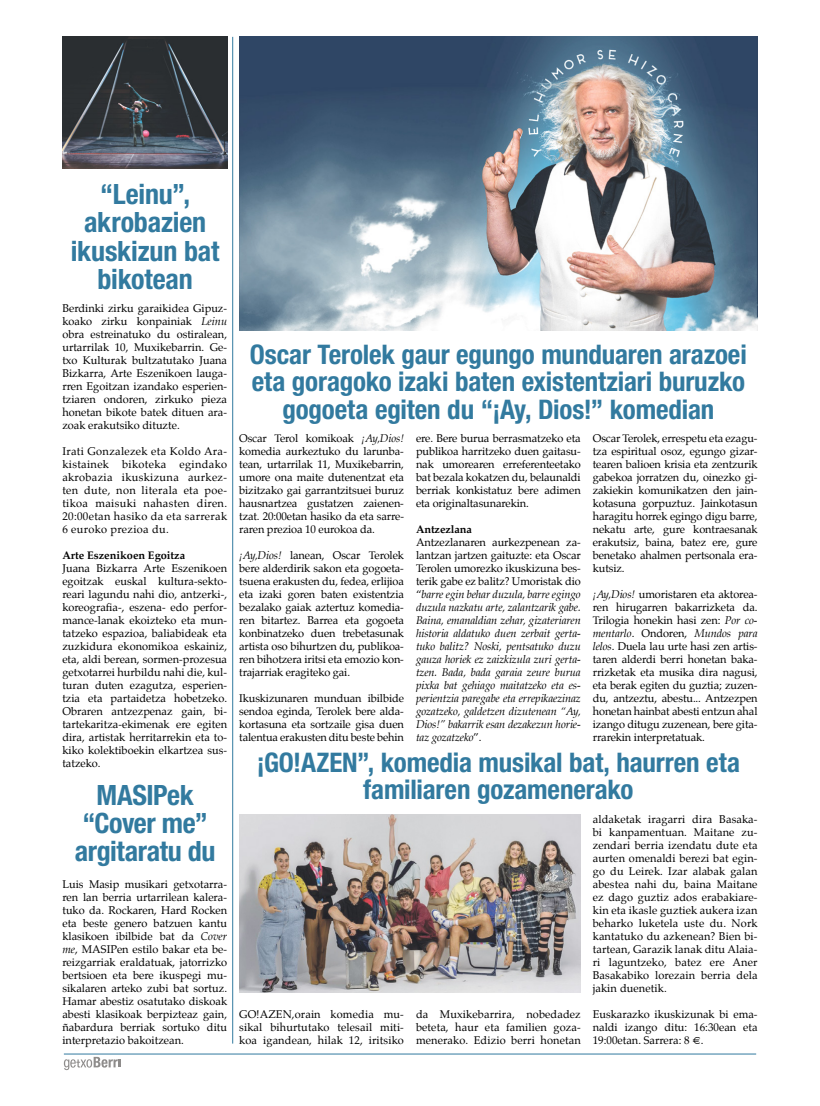
<style>
.page{position:relative;width:820px;height:1106px;background:#fff}
.page>*{position:absolute;margin:0;border:0;box-sizing:border-box;transform-origin:0 0}
.t1{font:700 condensed 28px/28px "Helvetica Neue LT Std";letter-spacing:-.01em;color:#327a9f;text-align:center}
.t2{font:700 condensed 27px/27px "Helvetica Neue LT Std";letter-spacing:-.005em;color:#327a9f;text-align:center}
.t3{font:11px/13px "Palatino";color:#000;text-align:justify}
.t4{font:italic 11px/13px "Palatino";letter-spacing:-.01em;color:#000;text-align:justify}
.t5{font:700 11px "Palatino";color:#000}
.s1{font-style:italic}
.s2{font-style:normal}
</style>
<div class="page">
<svg style="left:64px;top:1056px;width:56px;height:14px"></svg>
<hr style="left:64px;top:1053px;width:691px;height:1px;background:#327a9f">
<hr style="left:232px;top:37px;width:1px;height:1006px;background:#327a9f">
<img style="left:239px;top:37px;width:518px;height:293px">
<img style="left:62px;top:37px;width:166px;height:132px">
<img style="left:239px;top:814px;width:341px;height:178px">
<h1 class="t1" style="left:71px;top:180px;width:150px">“Leinu”, akrobazien ikuskizun bat bikotean</h1>
<p class="t3" style="left:62px;top:302px;width:166px">Berdinki zirku garaikidea Gipuz&shy;koako zirku konpainiak <span class="s1">Leinu </span>obra estreinatuko du ostiralean, urtarrilak 10, Muxikebarrin. Ge&shy;txo Kulturak bultzatutako Juana Bizkarra, Arte Eszenikoen lauga&shy;rren Egoitzan izandako esperien&shy;tziaren ondoren, zirkuko pieza honetan bikote batek dituen ara&shy;zoak erakutsiko dituzte.</p>
<p class="t3" style="left:62px;top:445px;width:166px">Irati Gonzalezek eta Koldo Ara&shy;kistainek bikoteka egindako akrobazia ikuskizuna aurkez&shy;ten dute, non literala eta poe&shy;tikoa maisuki nahasten diren.<br>20:00etan hasiko da eta sarrerak 6 euroko prezioa du.</p>
<p class="t5" style="left:62px;top:546px;width:124px">Arte Eszenikoen Egoitza</p>
<p class="t3" style="left:62px;top:562px;width:166px">Juana Bizkarra Arte Eszenikoen egoitzak euskal kultura-sekto&shy;reari lagundu nahi dio, antzerki-, koreografia-, eszena- edo perfor&shy;mance-lanak ekoizteko eta mun&shy;tatzeko espazioa, baliabideak eta zuzkidura ekonomikoa eskainiz, eta, aldi berean, sormen-prozesua getxotarrei hurbildu nahi die, kul&shy;turan duten ezagutza, esperien&shy;tzia eta partaidetza hobetzeko.<br>Obraren antzezpenaz gain, bi&shy;tartekaritza-ekimenak ere egiten dira, artistak herritarrekin eta to&shy;kiko kolektiboekin elkartzea sus&shy;tatzeko.</p>
<h1 class="t1" style="left:75px;top:780px;width:142px">MASIPek “Cover me” argitaratu du</h1>
<p class="t3" style="left:62px;top:878px;width:166px">Luis Masip musikari getxotarra&shy;ren lan berria urtarrilean kalera&shy;tuko da. Rockaren, Hard Rocken eta beste genero batzuen kantu klasikoen ibilbide bat da <span class="s1">Cover me</span>, MASIPen estilo bakar eta be&shy;reizgarriak eraldatuak, jatorrizko bertsioen eta bere ikuspegi mu&shy;sikalaren arteko zubi bat sortuz.<br>Hamar abestiz osatutako diskoak abesti klasikoak berpizteaz gain, ñabardura berriak sortuko ditu interpretazio bakoitzean.</p>
<h2 class="t2" style="left:250px;top:341px;width:498px">Oscar Terolek gaur egungo munduaren arazoei eta goragoko izaki baten existentziari buruzko gogoeta egiten du “¡Ay, Dios!” komedian</h2>
<p class="t3" style="left:239px;top:431px;width:166px">Oscar Terol komikoak <span class="s1">¡Ay,Dios! </span>komedia aurkeztuko du larunba&shy;tean, urtarrilak 11, Muxikebarrin, umore ona maite dutenentzat eta bizitzako gai garrantzitsuei buruz hausnartzea gustatzen zaienen&shy;tzat. 20:00etan hasiko da eta sarre&shy;raren prezioa 10 eurokoa da.</p>
<p class="t3" style="left:239px;top:548px;width:166px"><span class="s1">¡Ay,Dios!</span> lanean, Oscar Terolek bere alderdirik sakon eta gogoeta&shy;tsuena erakusten du, fedea, erlijioa eta izaki goren baten existentzia bezalako gaiak aztertuz komedia&shy;ren bitartez. Barrea eta gogoeta konbinatzeko duen trebetasunak artista oso bihurtzen du, publikoa&shy;ren bihotzera iritsi eta emozio kon&shy;trajarriak eragiteko gai.</p>
<p class="t3" style="left:239px;top:691px;width:166px">Ikuskizunaren munduan ibilbide sendoa eginda, Terolek bere alda&shy;kortasuna eta sortzaile gisa duen talentua erakusten ditu beste behin</p>
<p class="t3" style="left:416px;top:431px;width:166px">ere. Bere burua berrasmatzeko eta publikoa harritzeko duen gaitasu&shy;nak umorearen erreferenteetako bat bezala kokatzen du, belaunaldi berriak konkistatuz bere adimen eta originaltasunarekin.</p>
<p class="t5" style="left:416px;top:519px;width:57px">Antzezlana</p>
<p class="t4" style="left:416px;top:535px;width:166px"><span class="s2">Antzezlanaren aurkezpenean za&shy;lantzan jartzen gaituzte: eta Oscar Terolen umorezko ikuskizuna bes&shy;terik gabe ez balitz? Umoristak dio “</span>barre egin behar duzula, barre egingo duzula nazkatu arte, zalantzarik gabe.<br>Baina, emanaldian zehar, gizateriaren historia aldatuko duen zerbait gerta&shy;tuko balitz? Noski, pentsatuko duzu gauza horiek ez zaizkizula zuri gerta&shy;tzen. Bada, bada garaia zeure burua pixka bat gehiago maitatzeko eta es&shy;perientzia paregabe eta errepikaezinaz gozatzeko, galdetzen dizutenean “Ay, Dios!” bakarrik esan dezakezun horie&shy;taz gozatzeko<span class="s2">”.</span></p>
<p class="t3" style="left:592px;top:431px;width:166px">Oscar Terolek, errespetu eta ezagu&shy;tza espiritual osoz, egungo gizar&shy;tearen balioen krisia eta zentzurik gabekoa jorratzen du, oinezko gi&shy;zakiekin komunikatzen den jain&shy;kotasuna gorpuztuz. Jainkotasun haragitu horrek egingo digu barre, nekatu arte, gure kontraesanak erakutsiz, baina, batez ere, gure benetako ahalmen pertsonala era&shy;kutsiz.</p>
<p class="t3" style="left:592px;top:587px;width:166px"><span class="s1">¡Ay,Dios!</span> umoristaren eta aktorea&shy;ren hirugarren bakarrizketa da.<br>Trilogia honekin hasi zen: <span class="s1">Por co&shy;mentarlo</span>. Ondoren, <span class="s1">Mundos para lelos</span>. Duela lau urte hasi zen artis&shy;taren alderdi berri honetan baka&shy;rrizketak eta musika dira nagusi, eta berak egiten du guztia; zuzen&shy;du, antzeztu, abestu... Antzezpen honetan hainbat abesti entzun ahal izango ditugu zuzenean, bere gita&shy;rrarekin interpretatuak.</p>
<h2 class="t2" style="left:257px;top:749px;width:484px">¡GO!AZEN”, komedia musikal bat, haurren eta familiaren gozamenerako</h2>
<p class="t3" style="left:239px;top:1007px;width:166px">GO!AZEN,orain komedia mu&shy;sikal bihurtutako telesail miti&shy;koa igandean, hilak 12, iritsiko</p>
<p class="t3" style="left:416px;top:1007px;width:166px">da Muxikebarrira, nobedadez beteta, haur eta familien goza&shy;menerako. Edizio berri honetan</p>
<p class="t3" style="left:592px;top:812px;width:166px">aldaketak iragarri dira Basaka&shy;bi kanpamentuan. Maitane zu&shy;zendari berria izendatu dute eta aurten omenaldi berezi bat egin&shy;go du Leirek. Izar alabak galan abestea nahi du, baina Maitane ez dago guztiz ados erabakiare&shy;kin eta ikasle guztiek aukera izan beharko luketela uste du. Nork kantatuko du azkenean? Bien bi&shy;tartean, Garazik lanak ditu Alaia&shy;ri laguntzeko, batez ere Aner Basakabiko lorezain berria dela jakin duenetik.</p>
<p class="t3" style="left:592px;top:1007px;width:166px">Euskarazko ikuskizunak bi ema&shy;naldi izango ditu: 16:30ean eta 19:00etan. Sarrera: 8 €.</p>
</div>
